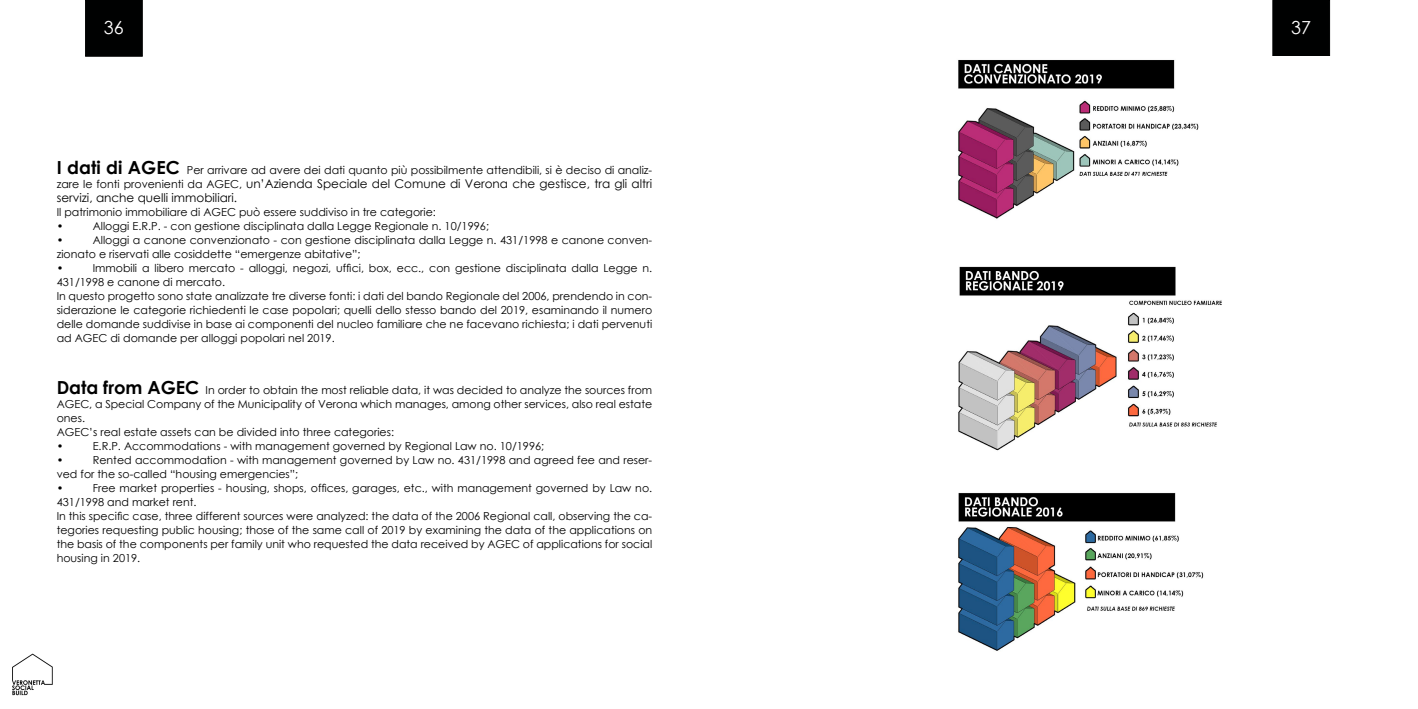
<style>
.page{position:relative;width:1418px;height:709px;background:#fff}
.page>*{position:absolute;margin:0;border:0;box-sizing:border-box;transform-origin:0 0}
.t1{font:18px "Century Gothic";color:#fff}
.t2{font:12px/14px "Century Gothic";color:#000}
.t3{font:11px/14px "Century Gothic";color:#000}
.s1{font-weight:700;font-size:18px}
.s2{font-size:11px}
</style>
<div class="page">
<div style="left:1272px;top:0;width:57px;height:57px;background:#000101;border:1px solid #000101"></div>
<div style="left:85px;top:0;width:58px;height:57px;background:#000101;border:1px solid #000101"></div>
<img style="left:12px;top:653px;width:41px;height:43px">
<img style="left:958px;top:60px;width:264px;height:591px">
<h1 class="t1" style="left:104px;top:15px;width:21px">36</h1>
<h1 class="t1" style="left:1291px;top:15px;width:21px">37</h1>
<p class="t3" style="left:57px;top:163px;width:597px"><span class="s1">I dati di AGEC</span> Per arrivare ad avere dei dati quanto più possibilmente attendibili, si è deciso di analiz-</p>
<p class="t2" style="left:57px;top:177px;width:597px"><span class="s2">zare le fonti provenienti da AGEC,</span> un’Azienda Speciale del Comune di Verona che gestisce, tra gli altri servizi, anche quelli immobiliari.</p>
<p class="t3" style="left:57px;top:205px;width:381px">Il patrimonio immobiliare di AGEC può essere suddiviso in tre categorie: •</p>
<p class="t3" style="left:93px;top:219px;width:398px">Alloggi E.R.P. - con gestione disciplinata dalla Legge Regionale n. 10/1996;</p>
<p class="t3" style="left:57px;top:233px;width:597px;text-indent:36px">Alloggi a canone convenzionato - con gestione disciplinata dalla Legge n. 431/1998 e canone conven&shy;zionato e riservati alle cosiddette “emergenze abitative”;<br>•</p>
<p class="t3" style="left:57px;top:233px;width:8px">•</p>
<p class="t3" style="left:57px;top:261px;width:597px;text-indent:36px">Immobili a libero mercato - alloggi, negozi, uffici, box, ecc., con gestione disciplinata dalla Legge n.<br>431/1998 e canone di mercato.<br>In questo progetto sono state analizzate tre diverse fonti: i dati del bando Regionale del 2006, prendendo in con&shy;siderazione le categorie richiedenti le case popolari; quelli dello stesso bando del 2019, esaminando il numero delle domande suddivise in base ai componenti del nucleo familiare che ne facevano richiesta; i dati pervenuti ad AGEC di domande per alloggi popolari nel 2019.</p>
<p class="t3" style="left:57px;top:382px;width:597px"><span class="s1">Data from AGEC</span> In order to obtain the most reliable data, it was decided to analyze the sources from AGEC, a Special Company of the Municipality of Verona which manages, among other services, also real estate ones.<br>AGEC’s real estate assets can be divided into three categories:<br>•</p>
<p class="t3" style="left:93px;top:438px;width:453px">E.R.P. Accommodations - with management governed by Regional Law no. 10/1996;</p>
<p class="t3" style="left:57px;top:452px;width:597px;text-indent:36px">Rented accommodation - with management governed by Law no. 431/1998 and agreed fee and reser&shy;ved for the so-called “housing emergencies”;<br>•</p>
<p class="t3" style="left:57px;top:452px;width:8px">•</p>
<p class="t3" style="left:57px;top:480px;width:597px;text-indent:36px">Free market properties - housing, shops, offices, garages, etc., with management governed by Law no.<br>431/1998 and market rent.<br>In this specific case, three different sources were analyzed: the data of the 2006 Regional call, observing the ca&shy;tegories requesting public housing; those of the same call of 2019 by examining the data of the applications on the basis of the components per family unit who requested the data received by AGEC of applications for social housing in 2019.</p>
</div>
